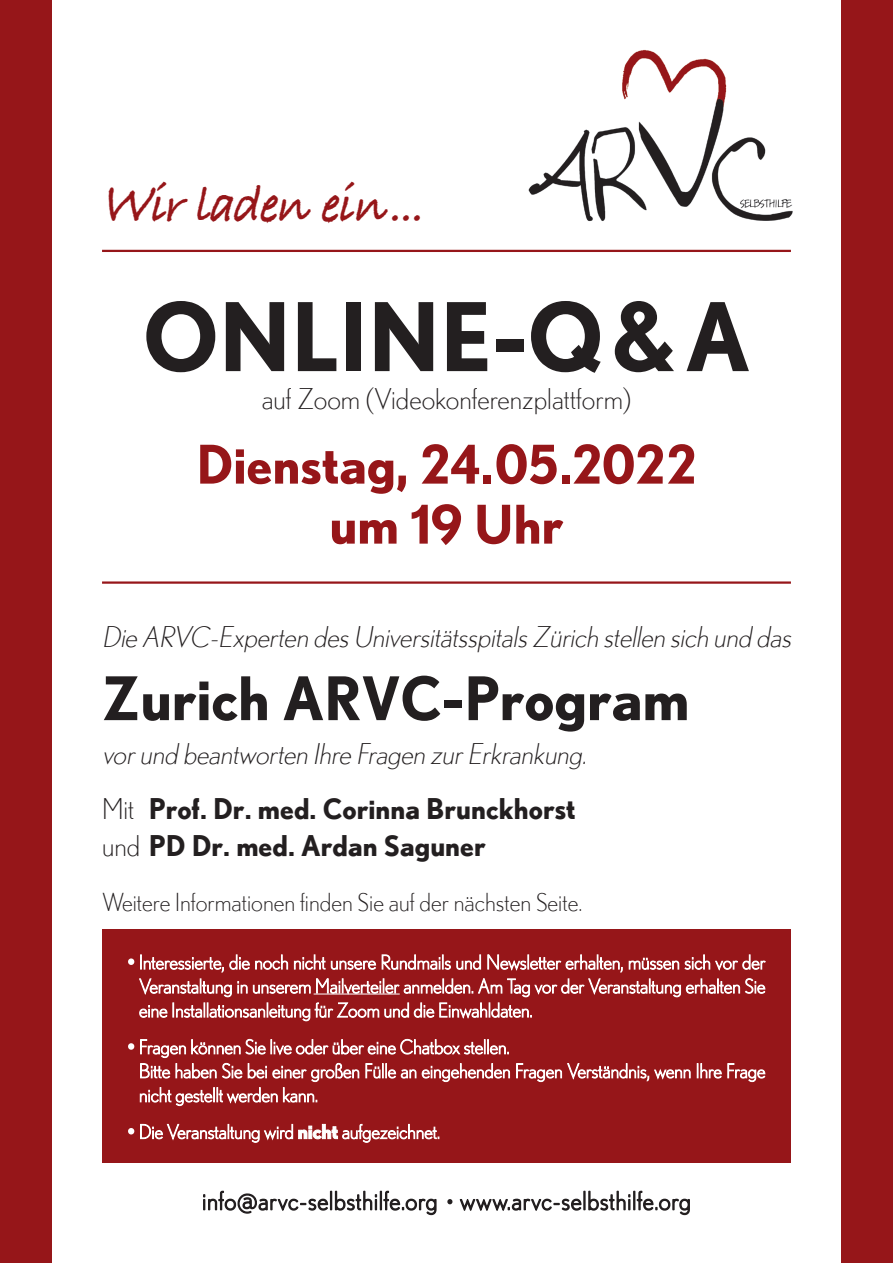
<style>
.page{position:relative;width:893px;height:1263px;background:#fff}
.page>*{position:absolute;margin:0;border:0;box-sizing:border-box;transform-origin:0 0}
.t1{font:700 94.5px "Nobel";color:#231f20}
.t2{font:700 60px "Nobel";color:#231f20}
.t3{font:700 53.25px/60px "Nobel";color:#961619;text-align:center}
.t4{font:italic 700 53.25px "Bradley Hand ITCTT";color:#961619;scale:.92 1}
.t5{font:italic 300 28.5px "Nobel";color:#231f20}
.t6{font:700 28.5px/37.5px "Nobel";color:#231f20}
.t7{font:300 28.5px "Nobel";color:#231f20}
.t8{font:300 24.75px "Nobel";color:#231f20}
.s1{font-size:61.2px}
.s2{font-weight:300}
</style>
<div class="page">
<div style="left:0;top:0;width:51px;height:1263px;background:#961619"></div>
<div style="left:842px;top:0;width:51px;height:1263px;background:#961619"></div>
<img style="left:528px;top:49px;width:265px;height:173px">
<hr style="left:102px;top:250px;width:689px;height:2px;background:#961619">
<div style="left:102px;top:929px;width:689px;height:234px;background:#961619"></div>
<svg style="left:203px;top:1190px;width:487px;height:26px"></svg>
<hr style="left:102px;top:581px;width:689px;height:3px;background:#961619">
<svg style="left:140px;top:1124px;width:299px;height:19px"></svg>
<svg style="left:128px;top:1128px;width:6px;height:6px"></svg>
<svg style="left:140px;top:1039px;width:625px;height:67px"></svg>
<svg style="left:128px;top:1043px;width:6px;height:7px"></svg>
<svg style="left:139px;top:978px;width:626px;height:43px"></svg>
<svg style="left:140px;top:954px;width:626px;height:18px"></svg>
<svg style="left:128px;top:958px;width:6px;height:7px"></svg>
<p class="t4" style="left:102px;top:164px;width:366px"><span class="s1">W</span>irladen ein...</p>
<p class="t1" style="left:143px;top:281px;width:609px">ONLINE-Q&amp;A</p>
<p class="t7" style="left:262px;top:382px;width:371px">auf Zoom (Videokonferenzplattform)</p>
<p class="t3" style="left:196px;top:433px;width:502px">Dienstag, 24.05.2022 um 19 Uhr</p>
<p class="t5" style="left:102px;top:621px;width:696px">Die ARVC-Experten desUniversitätsspitalsZürich stellen sich und das</p>
<p class="t2" style="left:102px;top:663px;width:589px">Zurich ARVC-Program</p>
<p class="t5" style="left:102px;top:737px;width:491px">vorund beantworten Ihre Fragen zurErkrankung.</p>
<p class="t6" style="left:102px;top:789px;width:475px"><span class="s2">Mit</span> Prof. Dr. med. Corinna Brunckhorst <span class="s2">und</span> PD Dr. med. Ardan Saguner</p>
<p class="t8" style="left:102px;top:887px;width:482px">Weitere Informationen finden Sie auf der nächsten Seite.</p>
</div>
